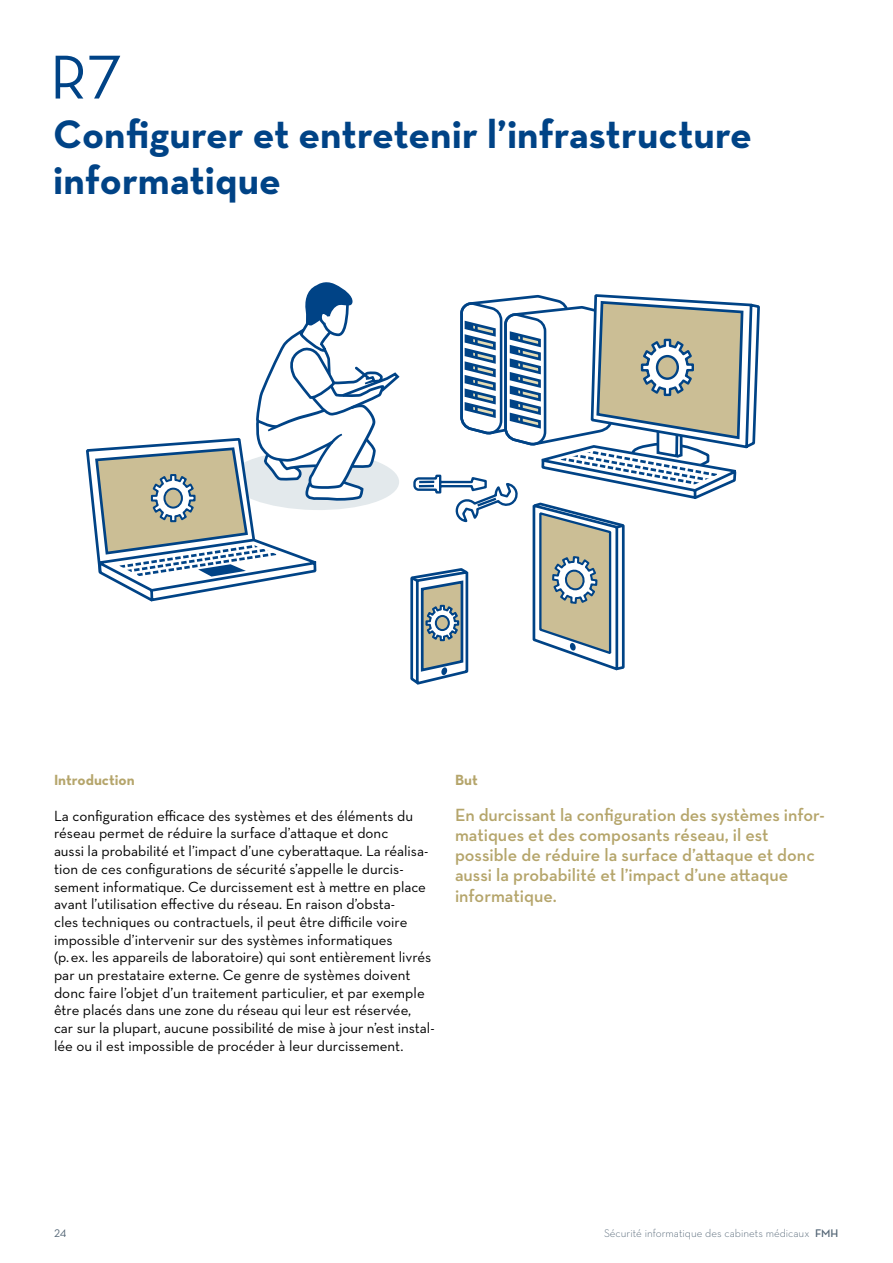
<style>
.page{position:relative;width:893px;height:1263px;background:#fff}
.page>*{position:absolute;margin:0;border:0;box-sizing:border-box;transform-origin:0 0}
.Title_1_Nummer{font:63px "Neutraface Text";color:#004386}
.Title_1{font:700 40.5px/46.5px "Neutraface Text";color:#004386}
.Zweck_Ziel_Text{font:600 18px/20.2px "Neutraface Text";letter-spacing:-.005em;color:#b5a56b}
.Text{font:15px/17.7px "Neutraface Text";letter-spacing:-.005em;color:#000}
.Text_Sub_Title{font:700 15px "Neutraface Text";color:#b5a56b}
.t1{font:300 11.25px "Neutraface Text";color:#536575}
.t2{font:11.25px "Neutraface Text";color:#536575}
.s1{font-weight:600}
</style>
<div class="page">
<svg style="left:86px;top:282px;width:314px;height:320px"></svg>
<div style="left:164px;top:489px;width:18px;height:19px;background:#cbbe95;border-radius:50%"></div>
<div style="left:163px;top:488px;width:20px;height:21px;border:2px solid #004386;border-radius:50%"></div>
<svg style="left:410px;top:294px;width:350px;height:391px"></svg>
<p class="Title_1_Nummer" style="left:50px;top:38px;width:74px">R7</p>
<p class="Title_1" style="left:53px;top:110px;width:700px">Configurer et entretenir l’infrastructure informatique</p>
<p class="Text_Sub_Title" style="left:54px;top:770px;width:82px">Introduction</p>
<p class="Text" style="left:54px;top:806px;width:382px">La configuration efficace des systèmes et des éléments du réseau permet de réduire la surface d’attaque et donc<br>aussi la probabilité et l’impact d’une cyberattaque. La réalisa&shy;tion de ces configurations de sécurité s’appelle le durcis&shy;sement informatique. Ce durcissement est à mettre en place avant l’utilisation effective du réseau. En raison d’obsta-<br>cles techniques ou contractuels, il peut être difficile voire impossible d’intervenir sur des systèmes informatiques<br>(p.ex. les appareils de laboratoire) qui sont entièrement livrés par un prestataire externe. Ce genre de systèmes doivent donc faire l’objet d’un traitement particulier, et par exemple être placés dans une zone du réseau qui leur est réservée,<br>car sur la plupart, aucune possibilité de mise à jour n’est instal&shy;lée ou il est impossible de procéder à leur durcissement.</p>
<p class="Text_Sub_Title" style="left:455px;top:770px;width:24px">But</p>
<p class="Zweck_Ziel_Text" style="left:455px;top:804px;width:371px">En durcissant la configuration des systèmes infor&shy;matiques et des composants réseau, il est possible de réduire la surface d’attaque et donc aussi la probabilité et l’impact d’une attaque informatique.</p>
<p class="t2" style="left:54px;top:1226px;width:14px">24</p>
<p class="t1" style="left:604px;top:1226px;width:236px">Sécurité informatique des cabinets médicaux <span class="s1">FMH</span></p>
</div>
